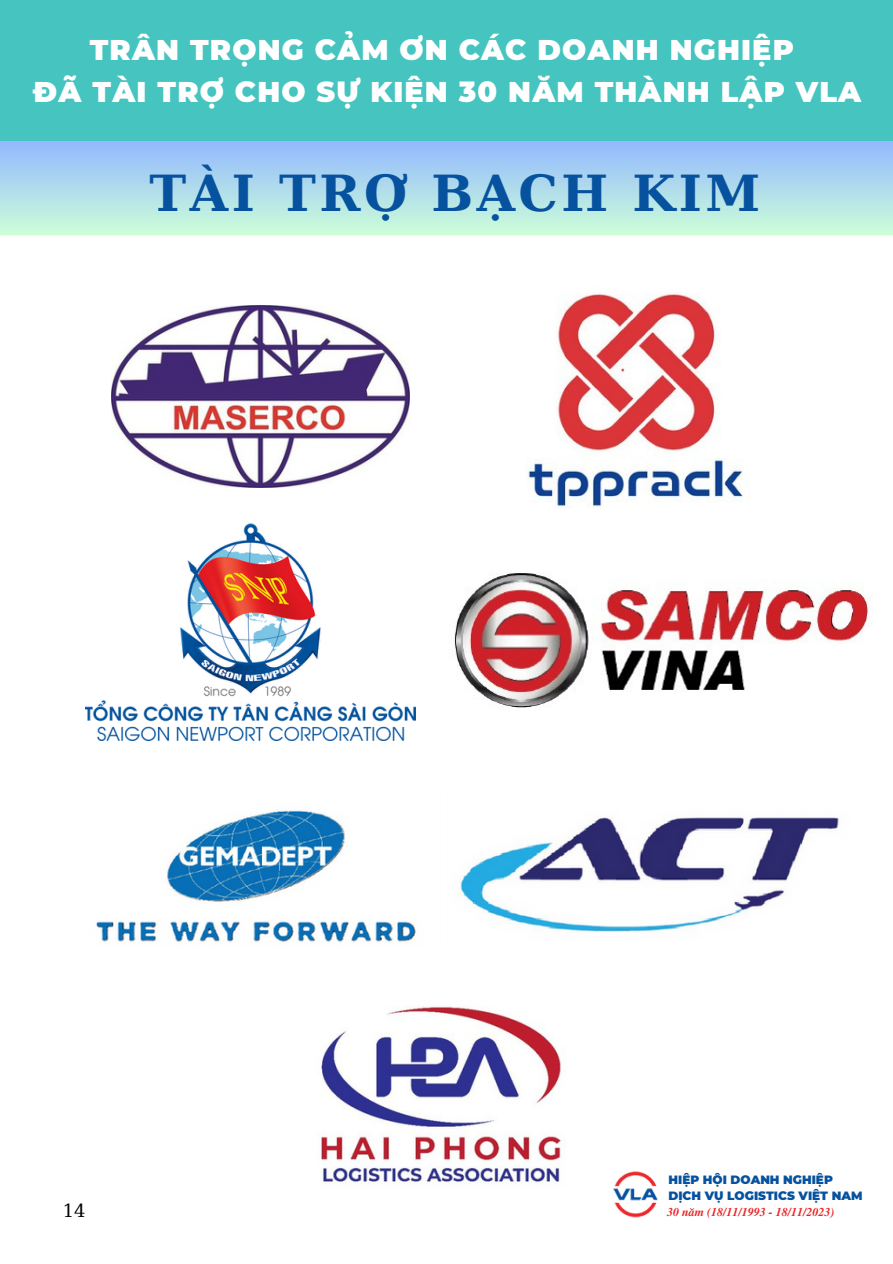
<style>
.page{position:relative;width:893px;height:1264px;background:#fff}
.page>*{position:absolute;margin:0;border:0;box-sizing:border-box;transform-origin:0 0}
.t1{font:700 49.5px "DejaVu Serif";letter-spacing:.07em;color:#07529f}
.t2{font:900 28.5px/41.7px "Montserrat";letter-spacing:.04em;color:#fff;text-align:center}
.t3{font:18px "DejaVu Serif";color:#000}
.t4{font:900 12px/15.8px "Montserrat";color:#07529f}
.t5{font:italic 700 12px "Te X Gyre Termes";color:#eb2527}
</style>
<div class="page">
<img style="left:613px;top:1171px;width:45px;height:47px">
<div style="left:0;top:0;width:892px;height:142px;background:#46c4c0"></div>
<img style="left:112px;top:305px;width:298px;height:183px">
<img style="left:86px;top:522px;width:329px;height:218px">
<div style="left:0;top:142px;width:892px;height:93px;background:linear-gradient(to bottom,#94b9ff,#ccfed9)"></div>
<img style="left:527px;top:293px;width:216px;height:215px">
<img style="left:96px;top:810px;width:743px;height:132px">
<img style="left:454px;top:573px;width:417px;height:135px">
<img style="left:321px;top:1006px;width:243px;height:180px">
<p class="t2" style="left:33px;top:29px;width:829px">TRÂN TRỌNG CẢM ƠN CÁC DOANH NGHIỆP<br>ĐÃ TÀI TRỢ CHO SỰ KIỆN 30 NĂM THÀNH LẬP VLA</p>
<h1 class="t1" style="left:149px;top:165px;width:612px">TÀI TRỢ BẠCH KIM</h1>
<p class="t4" style="left:668px;top:1172px;width:195px">HIỆP HỘI DOANH NGHIỆP<br>DỊCH VỤ LOGISTICS VIỆT NAM</p>
<p class="t3" style="left:63px;top:1199px;width:24px">14</p>
<p class="t5" style="left:667px;top:1202px;width:169px">30 năm (18/11/1993 - 18/11/2023)</p>
</div>
